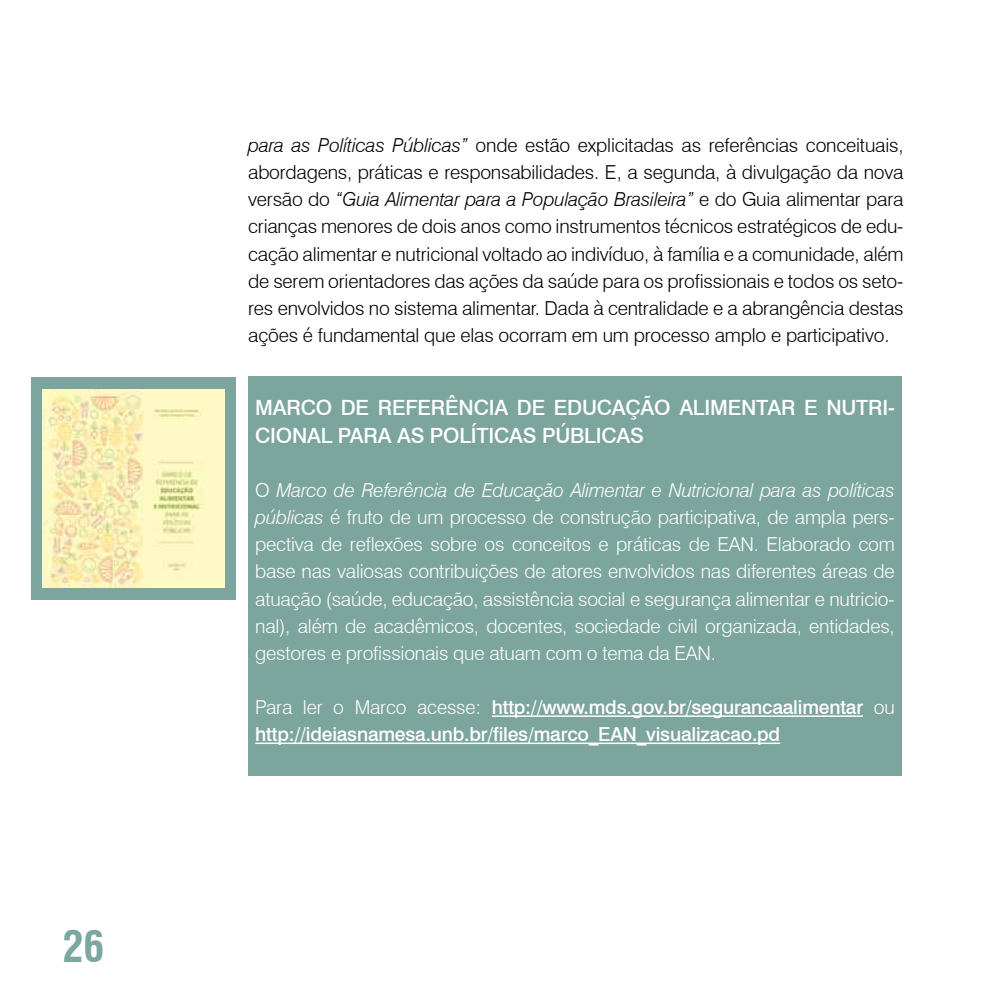
<style>
.page{position:relative;width:993px;height:993px;background:#fff}
.page>*{position:absolute;margin:0;border:0;box-sizing:border-box;transform-origin:0 0}
.t1{font:700 condensed 42px "Swiss 721 BT";color:#7ba89e}
.t2{font:500 21px/27.1px "Swiss 721 BT";letter-spacing:-.01em;color:#fff}
.t3{font:300 19.25px/27.1px "Swiss 721 BT";letter-spacing:-.01em;color:#000;text-align:justify}
.t4{font:300 19.25px/27.1px "Swiss 721 BT";letter-spacing:-.01em;color:#fff;text-align:justify}
.t5{font:500 19.25px/27.1px "Swiss 721 BT";letter-spacing:-.01em;color:#fff}
.s1{font-style:italic}
.s2{font-weight:300}
</style>
<div class="page">
<div style="left:248px;top:376px;width:653px;height:399px;background:#7ca59d"></div>
<hr style="left:491px;top:715px;width:371px;height:1px;background:#fff">
<hr style="left:255px;top:742px;width:525px;height:1px;background:#fff">
<div style="left:31px;top:377px;width:205px;height:223px;background:#7ca59d"></div>
<img style="left:43px;top:389px;width:181px;height:198px">
<h1 class="t1" style="left:62px;top:921px;width:43px">26</h1>
<p class="t3" style="left:248px;top:131px;width:656px"><span class="s1">para as Políticas Públicas”</span> onde estão explicitadas as referências conceituais, abordagens, práticas e responsabilidades. E, a segunda, à divulgação da nova versão do <span class="s1">“Guia Alimentar para a População Brasileira”</span> e do Guia alimentar para crianças menores de dois anos como instrumentos técnicos estratégicos de edu&shy;cação alimentar e nutricional voltado ao indivíduo, à família e a comunidade, além de serem orientadores das ações da saúde para os profissionais e todos os seto&shy;res envolvidos no sistema alimentar. Dada à centralidade e a abrangência destas ações é fundamental que elas ocorram em um processo amplo e participativo.</p>
<p class="t2" style="left:255px;top:394px;width:641px">Marco de Referência de Educação Alimentar e Nutri&shy;c ional para as Políticas Públicas</p>
<p class="t4" style="left:255px;top:476px;width:641px">O <span class="s1">Marco de Referência de Educação Alimentar e Nutricional para as políticas públicas</span> é fruto de um processo de construção participativa, de ampla pers&shy;pectiva de reflexões sobre os conceitos e práticas de EAN. Elaborado com base nas valiosas contribuições de atores envolvidos nas diferentes áreas de atuação (saúde, educação, assistência social e segurança alimentar e nutricio&shy;nal), além de acadêmicos, docentes, sociedade civil organizada, entidades, gestores e profissionais que atuam com o tema da EAN.</p>
<p class="t5" style="left:255px;top:693px;width:640px"><span class="s2">Para ler o Marco acesse:</span> http://www.mds.gov.br/segurancaalimentar <span class="s2">ou </span>http://ideiasnamesa.unb.br/files/marco_EAN</p>
<p class="t5" style="left:636px;top:720px;width:145px">_visualizacao.pd</p>
</div>
